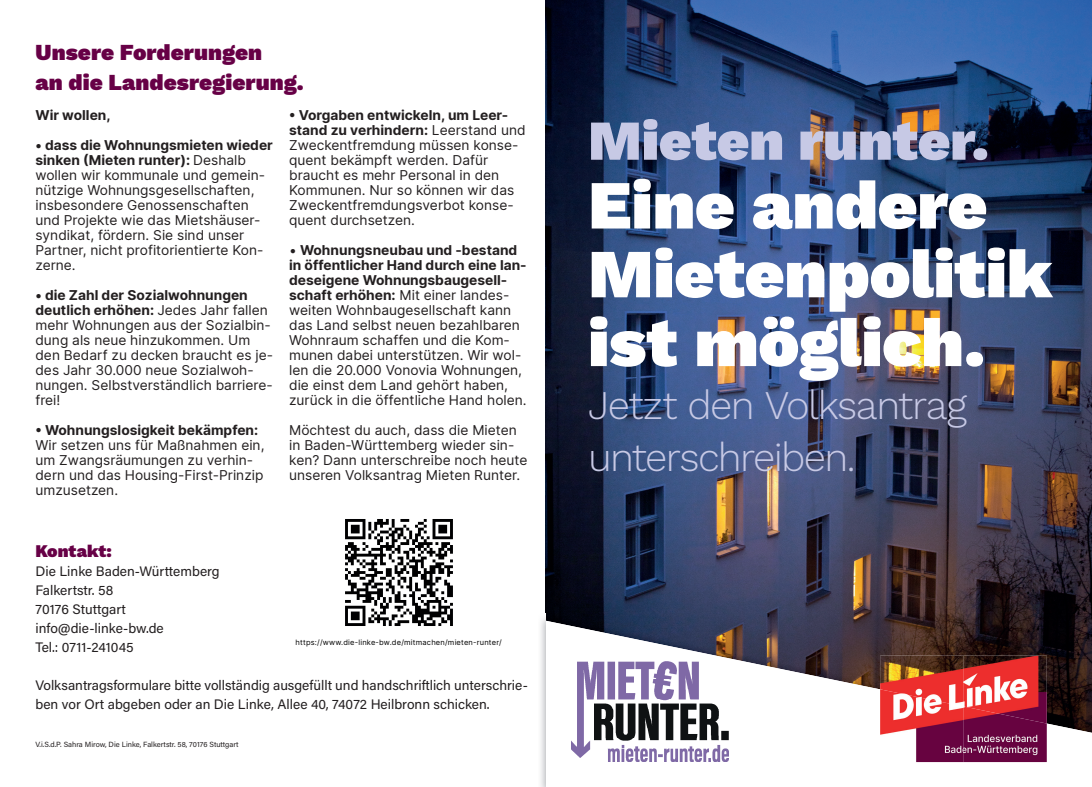
<style>
.page{position:relative;width:1092px;height:787px;background:#fff}
.page>*{position:absolute;margin:0;border:0;box-sizing:border-box;transform-origin:0 0}
.t1{font:900 68.75px/68.8px "Work Sans";letter-spacing:-.005em;color:#fff}
.t2{font:900 56.25px "Work Sans";color:#c7c9e5}
.t3{font:300 40px/52.5px "Work Sans";letter-spacing:-.04em;color:#c7c9e5}
.t4{font:900 22.5px/30px "Work Sans";letter-spacing:.005em;color:#670046}
.t5{font:900 17.5px "Work Sans";color:#670046}
.t6{font:13.75px/15px "Inter";color:#231f20}
.t7{font:13.75px/19px "Acumin Pro";color:#231f20}
.t8{font:700 13.75px "Inter";color:#231f20}
.t9{font:7.5px "Acumin Pro";color:#231f20}
.t10{font:7.5px "Inter";letter-spacing:.025em;color:#000}
.s1{font-weight:700}
</style>
<div class="page">
<img style="left:546px;top:0;width:545px;height:620px">
<img style="left:540px;top:618px;width:6px;height:169px">
<svg style="left:546px;top:620px;width:545px;height:143px"></svg>
<img style="left:572px;top:660px;width:156px;height:101px">
<img style="left:880px;top:655px;width:83px;height:34px">
<img style="left:963px;top:655px;width:83px;height:51px">
<img style="left:880px;top:689px;width:83px;height:73px">
<img style="left:963px;top:706px;width:83px;height:56px">
<img style="left:345px;top:519px;width:108px;height:107px">
<h3 class="t4" style="left:35px;top:37px;width:270px">Unsere Forderungen<br>an die Landesregierung.</h3>
<p class="t8" style="left:35px;top:105px;width:77px">Wir wollen,</p>
<p class="t6" style="left:35px;top:137px;width:239px"><span class="s1">• dass die Wohnungsmieten wieder sinken (Mieten runter):</span> Deshalb wollen wir kommunale und gemein&shy;nützige Wohnungsgesellschaften, insbesondere Genossenschaften und Projekte wie das Mietshäuser&shy;syndikat, fördern. Sie sind unser<br>Partner, nicht profitorientierte Kon&shy;zerne.</p>
<p class="t6" style="left:35px;top:287px;width:239px"><span class="s1">• die Zahl der Sozialwohnungen deutlich erhöhen:</span> Jedes Jahr fallen mehr Wohnungen aus der Sozialbin&shy;dung als neue hinzukommen. Um den Bedarf zu decken braucht es je&shy;des Jahr 30.000 neue Sozialwoh&shy;nungen. Selbstverständlich barriere&shy;frei!</p>
<p class="t8" style="left:45px;top:420px;width:215px">Wohnungslosigkeit bekämpfen:</p>
<p class="t6" style="left:35px;top:437px;width:230px">Wir setzen uns für Maßnahmen ein, um Zwangsräumungen zu verhin&shy;dern und das Housing-First-Prinzip umzusetzen.</p>
<p class="t6" style="left:289px;top:107px;width:238px;text-indent:10px"><span class="s1">Vorgaben entwickeln, um Leer&shy;stand zu verhindern:</span> Leerstand und<br>Zweckentfremdung müssen konse&shy;quent bekämpft werden. Dafür braucht es mehr Personal in den<br>Kommunen. Nur so können wir das<br>Zweckentfremdungsverbot konse&shy;quent durchsetzen.</p>
<p class="t6" style="left:289px;top:242px;width:239px">• <span class="s1">Wohnungsneubau und -bestand in öffentlicher Hand durch eine lan&shy;deseigene Wohnungsbaugesell&shy;schaft erhöhen:</span> Mit einer landes&shy;weiten Wohnbaugesellschaft kann das Land selbst neuen bezahlbaren Wohnraum schaffen und die Kom&shy;munen dabei unterstützen. Wir wol&shy;len die 20.000 Vonovia Wohnungen, die einst dem Land gehört haben, zurück in die öffentliche Hand holen.</p>
<p class="t6" style="left:289px;top:422px;width:240px">Möchtest du auch, dass die Mieten in Baden-Württemberg wieder sin&shy;ken? Dann unterschreibe noch heute unseren Volksantrag Mieten Runter.</p>
<p class="t5" style="left:35px;top:537px;width:78px">Kontakt:</p>
<p class="t7" style="left:35px;top:561px;width:186px">Die Linke Baden-Württemberg<br>Falkertstr. 58<br>70176 Stuttgart info@die-linke-bw.de<br>Tel.: 0711-241045</p>
<p class="t7" style="left:35px;top:675px;width:494px">Volksantragsformulare bitte vollständig ausgefüllt und handschriftlich unterschrie&shy;ben vor Ort abgeben oder an Die Linke, Allee 40, 74072 Heilbronn schicken.</p>
<p class="t9" style="left:35px;top:739px;width:205px">V.i.S.d.P. Sahra Mirow, Die Linke, Falkertstr. 58, 70176 Stuttgart</p>
<p class="t10" style="left:295px;top:637px;width:208px">https://www.die-linke-bw.de/mitmachen/mieten-runter/</p>
<h2 class="t2" style="left:588px;top:98px;width:402px">Mieten runter.</h2>
<h1 class="t1" style="left:588px;top:168px;width:465px">Eine andere<br>Mietenpolitik ist möglich.</h1>
<h3 class="t3" style="left:588px;top:377px;width:380px">Jetzt den Volksantrag unterschreiben.</h3>
</div>
